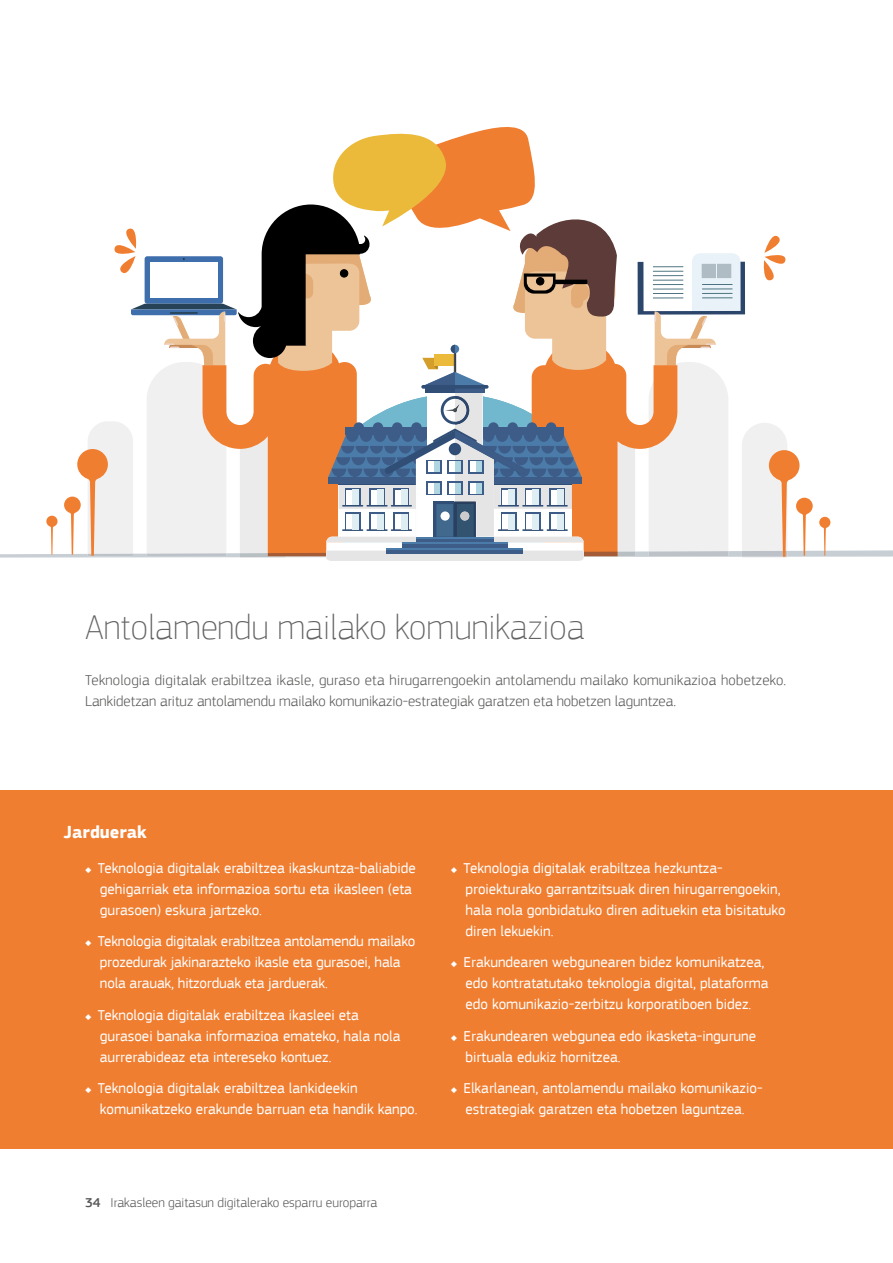
<style>
.page{position:relative;width:893px;height:1263px;background:#fff}
.page>*{position:absolute;margin:0;border:0;box-sizing:border-box;transform-origin:0 0}
.t1{font:100 36px "EC Square Sans Pro";color:#646363}
.t2{font:700 18px "EC Square Sans Pro";color:#fff}
.t3{font:15px/21px "EC Square Sans Pro";color:#fff}
.t4{font:300 15px/21px "EC Square Sans Pro";letter-spacing:.015em;color:#575756}
.t5{font:300 13.5px "EC Square Sans Pro";color:#575756}
.s1{font-weight:500}
</style>
<div class="page">
<div style="left:0;top:790px;width:893px;height:358px;background:#f07e31"></div>
<svg style="left:0;top:127px;width:893px;height:434px"></svg>
<h1 class="t1" style="left:85px;top:606px;width:501px">Antolamendu mailako komunikazioa</h1>
<p class="t4" style="left:85px;top:670px;width:703px">Teknologia digitalak erabiltzea ikasle, guraso eta hirugarrengoekin antolamendu mailako komunikazioa hobetzeko.<br>Lankidetzan arituz antolamendu mailako komunikazio-estrategiak garatzen eta hobetzen laguntzea.</p>
<p class="t2" style="left:64px;top:821px;width:85px">Jarduerak</p>
<p class="t3" style="left:100px;top:857px;width:317px;text-indent:-15px">◆ Teknologia digitalak erabiltzea ikaskuntza-baliabide gehigarriak eta informazioa sortu eta ikasleen (eta gurasoen) eskura jartzeko.</p>
<p class="t3" style="left:100px;top:931px;width:317px;text-indent:-15px">◆ Teknologia digitalak erabiltzea antolamendu mailako prozedurak jakinarazteko ikasle eta gurasoei, hala nola arauak, hitzorduak eta jarduerak.</p>
<p class="t3" style="left:100px;top:1004px;width:302px;text-indent:-15px">◆ Teknologia digitalak erabiltzea ikasleei eta gurasoei banaka informazioa emateko, hala nola aurrerabideaz eta intereseko kontuez.</p>
<p class="t3" style="left:100px;top:1078px;width:319px;text-indent:-15px">◆ Teknologia digitalak erabiltzea lankideekin komunikatzeko erakunde barruan eta handik kanpo.</p>
<p class="t5" style="left:85px;top:1195px;width:294px"><span class="s1">34</span> Irakasleen gaitasun digitalerako esparru europarra</p>
<p class="t3" style="left:466px;top:857px;width:321px;text-indent:-15px">◆ Teknologia digitalak erabiltzea hezkuntza&shy;proiekturako garrantzitsuak diren hirugarrengoekin, hala nola gonbidatuko diren adituekin eta bisitatuko diren lekuekin.</p>
<p class="t3" style="left:466px;top:952px;width:304px;text-indent:-15px">◆ Erakundearen webgunearen bidez komunikatzea, edo kontratatutako teknologia digital, plataforma edo komunikazio-zerbitzu korporatiboen bidez.</p>
<p class="t3" style="left:466px;top:1025px;width:292px;text-indent:-15px">◆ Erakundearen webgunea edo ikasketa-ingurune birtuala edukiz hornitzea.</p>
<p class="t3" style="left:451px;top:1078px;width:313px;text-align:center">◆ Elkarlanean, antolamendu mailako komunikazio&shy;estrategiak garatzen eta hobetzen laguntzea.</p>
</div>
